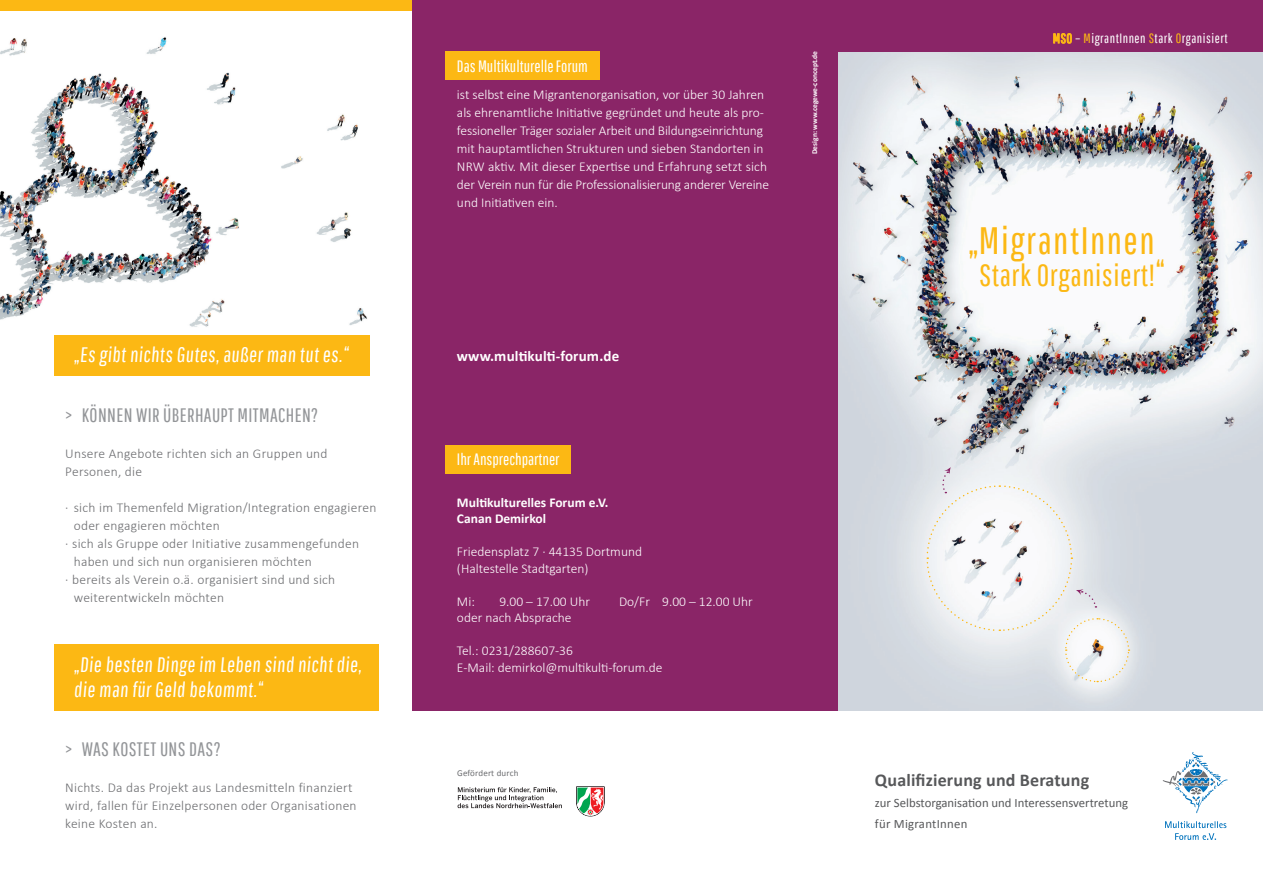
<style>
.page{position:relative;width:1263px;height:893px;background:#fff}
.page>*{position:absolute;margin:0;border:0;box-sizing:border-box;transform-origin:0 0}
.t1{font:38.25px "Pathway Gothic One";letter-spacing:.04em;color:#fcb814}
.t2{font:30.6px "Pathway Gothic One";letter-spacing:.02em;color:#fcb814}
.t3{font:21px/25.2px "Pathway Gothic One";color:#fff}
.t4{font:19.5px "Pathway Gothic One";letter-spacing:.02em;color:#939598}
.t5{font:700 18px "Calibri";letter-spacing:.01em;color:#57585a}
.t6{font:16.5px "Pathway Gothic One";color:#fff}
.t7{font:700 15px "Calibri";letter-spacing:.01em;color:#fff}
.t8{font:300 13.5px/18px "Calibri";color:#fff}
.t9{font:300 13.5px/18px "Calibri";letter-spacing:.02em;color:#6c6d70}
.t10{font:700 13.5px/16.5px "Calibri";color:#fff}
.t11{font:13.5px "Pathway Gothic One";letter-spacing:.04em;color:#fff}
.t12{font:12.75px/21px "Calibri";color:#57585a}
.t13{font:9px "Calibri";letter-spacing:.02em;color:#6c6d70}
.t14{font:700 7.5px "Calibri";color:#fff}
.s1{color:#fcb814}
.s2{font-size:35.25px}
</style>
<div class="page">
<img style="left:0;top:37px;width:370px;height:339px">
<img style="left:838px;top:51px;width:425px;height:660px">
<div style="left:0;top:0;width:413px;height:11px;background:#fcb814"></div>
<svg style="left:1162px;top:752px;width:66px;height:61px"></svg>
<svg style="left:1165px;top:821px;width:61px;height:19px"></svg>
<div style="left:412px;top:0;width:426px;height:711px;background:#8a2567"></div>
<div style="left:838px;top:0;width:425px;height:51px;background:#8a2567"></div>
<svg style="left:1053px;top:33px;width:19px;height:11px"></svg>
<svg style="left:926px;top:467px;width:204px;height:216px"></svg>
<div style="left:54px;top:335px;width:316px;height:40px;background:#fcb814"></div>
<div style="left:54px;top:644px;width:325px;height:66px;background:#fcb814"></div>
<div style="left:445px;top:51px;width:155px;height:29px;background:#fcb814"></div>
<div style="left:445px;top:445px;width:126px;height:29px;background:#fcb814"></div>
<svg style="left:576px;top:786px;width:29px;height:30px"></svg>
<svg style="left:458px;top:787px;width:104px;height:21px"></svg>
<h3 class="t3" style="left:74px;top:342px;width:278px">„Es gibt nichts Gutes, außer man tut es.“</h3>
<h3 class="t4" style="left:65px;top:403px;width:254px">&gt; KÖNNEN WIR ÜBERHAUPT MITMACHEN?</h3>
<p class="t9" style="left:65px;top:444px;width:264px">Unsere Angebote richten sich an Gruppen und<br>Personen, die</p>
<p class="t9" style="left:65px;top:498px;width:313px">· sich im Themenfeld Migration/Integration engagieren</p>
<p class="t9" style="left:74px;top:516px;width:147px">oder engagieren möchten</p>
<p class="t9" style="left:65px;top:534px;width:295px">· sich als Gruppe oder Initiative zusammengefunden</p>
<p class="t9" style="left:74px;top:552px;width:239px">haben und sich nun organisieren möchten</p>
<p class="t9" style="left:65px;top:570px;width:271px">· bereits als Verein o.ä. organisiert sind und sich</p>
<p class="t9" style="left:74px;top:588px;width:152px">weiterentwickeln möchten</p>
<h3 class="t3" style="left:74px;top:651px;width:292px">„Die besten Dinge im Leben sind nicht die, die man für Geld bekommt.“</h3>
<h3 class="t4" style="left:65px;top:737px;width:157px">&gt; WAS KOSTET UNS DAS?</h3>
<p class="t9" style="left:65px;top:778px;width:293px">Nichts. Da das Projekt aus Landesmitteln finanziert wird, fallen für Einzelpersonen oder Organisationen keine Kosten an.</p>
<p class="t6" style="left:457px;top:56px;width:132px">Das Multikulturelle Forum</p>
<p class="t8" style="left:457px;top:85px;width:314px">ist selbst eine Migrantenorganisation, vor über 30 Jahren als ehrenamtliche Initiative gegründet und heute als pro&shy;fessioneller Träger sozialer Arbeit und Bildungseinrichtung mit hauptamtlichen Strukturen und sieben Standorten in NRW aktiv. Mit dieser Expertise und Erfahrung setzt sich der Verein nun für die Professionalisierung anderer Vereine und Initiativen ein.</p>
<p class="t14" style="left:810px;top:154px;width:105px;rotate:-90deg">Design: www.cegewe-concept.de</p>
<p class="t7" style="left:457px;top:346px;width:164px">www.multikulti-forum.de</p>
<p class="t6" style="left:457px;top:450px;width:104px">Ihr Ansprechpartner</p>
<p class="t10" style="left:457px;top:494px;width:153px">Multikulturelles Forum e.V.<br>Canan Demirkol</p>
<p class="t8" style="left:457px;top:543px;width:187px;line-height:16.5px">Friedensplatz 7 · 44135 Dortmund (Haltestelle Stadtgarten)</p>
<p class="t8" style="left:457px;top:592px;width:19px">Mi:</p>
<p class="t8" style="left:499px;top:592px;width:92px">9.00 – 17.00 Uhr</p>
<p class="t8" style="left:619px;top:592px;width:135px">Do/Fr 9.00 – 12.00 Uhr</p>
<p class="t8" style="left:457px;top:609px;width:116px">oder nach Absprache</p>
<p class="t8" style="left:457px;top:642px;width:207px;line-height:16.5px">Tel.: 0231/288607-36<br>E-Mail: demirkol@multikulti-forum.de</p>
<p class="t13" style="left:457px;top:767px;width:63px">Gefördert durch</p>
<p class="t11" style="left:1053px;top:30px;width:176px"><span class="s1">MSO</span> – <span class="s1">M</span>igrantInnen <span class="s1">S</span>tark <span class="s1">O</span>rganisiert</p>
<h1 class="t1" style="left:968px;top:217px;width:188px">„MigrantInnen</h1>
<h2 class="t2" style="left:979px;top:257px;width:188px">Stark Organisiert!<span class="s2">“</span></h2>
<h3 class="t5" style="left:875px;top:769px;width:216px">Qualifizierung und Beratung</h3>
<p class="t12" style="left:875px;top:792px;width:255px">zur Selbstorganisation und Interessensvertretung für MigrantInnen</p>
</div>
